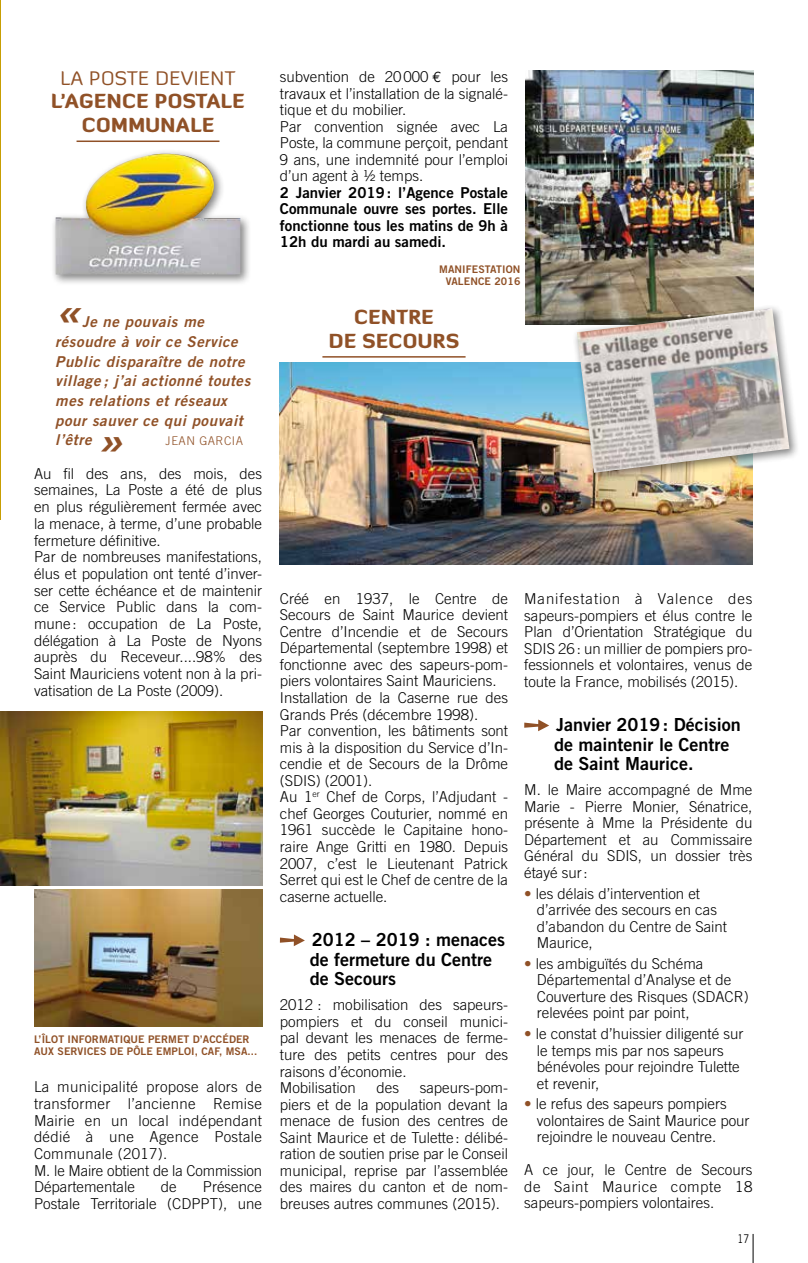
<style>
.page{position:relative;width:808px;height:1263px;background:#fff}
.page>*{position:absolute;margin:0;border:0;box-sizing:border-box;transform-origin:0 0}
.t1{font:italic 45px "Trade Gothic Bold Two";color:#905127}
.t2{font:900 19.5px/23.4px "Diavlo";letter-spacing:.02em;color:#905127;text-align:center}
.t3{font:19.5px "Diavlo";letter-spacing:.02em;color:#905127}
.t4{font:18px/19.5px "Trade Gothic Bold Two";color:#000}
.t5{font:300 15px/16.5px "Trade Gothic";color:#000}
.t6{font:300 15px/16.6px "Trade Gothic";letter-spacing:.02em;color:#000}
.t7{font:italic 15px/19.6px "Trade Gothic Bold Two";letter-spacing:.04em;color:#905127}
.t8{font:15px/16.5px "Trade Gothic Bold Two";color:#000;text-align:justify}
.t9{font:300 12px "Trade Gothic";color:#905127}
.t10{font:12px "Trade Gothic";color:#000;scale:.8 1}
.t11{font:10.5px/12px "Trade Gothic Bold Two";letter-spacing:.01em;color:#905127}
.s1{font-family:"Euro Mono";font-weight:400}
.s2{color:#905127}
</style>
<div class="page">
<svg style="left:753px;top:1234px;width:1px;height:29px"></svg>
<hr style="left:0;top:0;width:1px;height:520px;background:#c79e03">
<hr style="left:322px;top:356px;width:144px;height:2px;background:#905127">
<svg style="left:280px;top:934px;width:25px;height:12px"></svg>
<svg style="left:524px;top:719px;width:25px;height:12px"></svg>
<hr style="left:77px;top:141px;width:142px;height:1px;background:#905127">
<div style="left:50px;top:149px;width:201px;height:137px;background:#000;opacity:.5"></div>
<img style="left:56px;top:154px;width:184px;height:120px">
<img style="left:0;top:711px;width:262px;height:174px">
<img style="left:34px;top:889px;width:228px;height:137px">
<img style="left:525px;top:70px;width:228px;height:254px">
<img style="left:280px;top:362px;width:472px;height:202px">
<div style="left:572px;top:304px;width:228px;height:179px;background:#000;opacity:.5"></div>
<img style="left:577px;top:308px;width:212px;height:165px">
<h2 class="t3" style="left:61px;top:66px;width:176px">LA POSTE DEVIENT</h2>
<h2 class="t2" style="left:51px;top:89px;width:195px">L’AGENCE POSTALE<br>COMMUNALE</h2>
<h1 class="t1" style="left:55px;top:283px;width:27px">«</h1>
<p class="t7" style="left:55px;top:312px;width:197px;text-indent:27px">Je ne pouvais me résoudre à voir ce Service<br>Public disparaître de notre village ; j’ai actionné toutes mes relations et réseaux pour sauver ce qui pouvait l’être</p>
<h1 class="t1" style="left:97px;top:412px;width:27px">»</h1>
<p class="t9" style="left:166px;top:434px;width:14px">Jean</p>
<p class="t9" style="left:199px;top:434px;width:17px">Garcia</p>
<p class="t5" style="left:34px;top:465px;width:229px">Au fil des ans, des mois, des semaines, La Poste a été de plus en plus régulièrement fermée avec la menace, à terme, d’une probable fermeture définitive.<br>Par de nombreuses manifestations, élus et population ont tenté d’inver&shy;ser cette échéance et de maintenir ce Service Public dans la com&shy;mune: occupation de La Poste, délégation à La Poste de Nyons auprès du Receveur....98% des<br>Saint Mauriciens votent non à la pri&shy;vatisation de La Poste (2009).</p>
<p class="t11" style="left:34px;top:1033px;width:217px">L’îlot informatique permet d’accéder aux services de Pôle emploi, CAF, MSA</p>
<p class="t11" style="left:248px;top:1045px;width:11px">...</p>
<p class="t6" style="left:34px;top:1078px;width:229px">La municipalité propose alors de transformer l’ancienne Remise<br>Mairie en un local indépendant dédié à une Agence Postale<br>Communale (2017).<br>M. le Maire obtient de la Commission<br>Départementale</p>
<p class="t5" style="left:34px;top:1178px;width:229px;text-align:right">Présence<br>Postale Territoriale (CDPPT), une</p>
<p class="t5" style="left:161px;top:1178px;width:17px">de</p>
<p class="t5" style="left:280px;top:68px;width:230px">subvention de 20000 <span class="s1">€</span> pour les travaux et l’installation de la signalé&shy;tique et du mobilier.<br>Par convention signée avec La<br>Poste, la commune perçoit, pendant<br>9 ans, une indemnité pour l’emploi d’un agent à ½ temps.</p>
<p class="t8" style="left:280px;top:184px;width:230px">2 Janvier 2019: l’Agence Postale Communale ouvre ses portes. Elle fonctionne tous les matins de 9h à 12h du mardi au samedi.</p>
<p class="t11" style="left:439px;top:263px;width:83px;text-align:right">manifestation<br>Valence 2016</p>
<h2 class="t2" style="left:329px;top:305px;width:132px">CENTRE<br>DE SECOURS</h2>
<p class="t5" style="left:280px;top:590px;width:230px">Créé en 1937, le Centre de<br>Secours de Saint Maurice devient<br>Centre d’Incendie et de Secours<br>Départemental (septembre 1998) et fonctionne avec des sapeurs-pom&shy;piers volontaires Saint Mauriciens.<br>Installation de la Caserne rue des<br>Grands Prés (décembre 1998).<br>Par convention, les bâtiments sont mis à la disposition du Service d’In&shy;cendie et de Secours de la Drôme (SDIS) (2001).<br>Au 1<sup>er</sup> Chef de Corps, l’Adjudant - chef Georges Couturier, nommé en<br>1961 succède le Capitaine hono&shy;raire Ange Gritti en 1980. Depuis<br>2007, c’est le Lieutenant Patrick<br>Serret qui est le Chef de centre de la caserne actuelle.</p>
<p class="t4" style="left:310px;top:930px;width:197px">2012 – 2019 : menaces de fermeture du Centre de Secours</p>
<p class="t5" style="left:280px;top:996px;width:230px">2012 : mobilisation des sapeurs&shy;pompiers et du conseil munici&shy;pal devant les menaces de ferme&shy;ture des petits centres pour des raisons d’économie.<br>Mobilisation</p>
<p class="t5" style="left:376px;top:1079px;width:24px">des</p>
<p class="t5" style="left:280px;top:1079px;width:230px;text-align:justify;text-indent:140px">sapeurs-pom&shy;piers et de la population devant la menace de fusion des centres de Saint Maurice et de Tulette : délibé&shy;ration de soutien prise par le Conseil municipal, reprise par l’assemblée des maires du canton et de nom&shy;breuses autres communes (2015).</p>
<p class="t5" style="left:524px;top:590px;width:230px;text-align:justify">Manifestation à Valence des sapeurs-pompiers et élus contre le Plan d’Orientation Stratégique du SDIS 26: un millier de pompiers pro&shy;fessionnels et volontaires, venus de toute la France, mobilisés (2015).</p>
<p class="t4" style="left:554px;top:715px;width:188px">Janvier 2019: Décision de maintenir le Centre de Saint Maurice.</p>
<p class="t5" style="left:524px;top:781px;width:230px;text-align:justify">M. le Maire accompagné de Mme Marie - Pierre Monier, Sénatrice, présente à Mme la Présidente du Département et au Commissaire Général du SDIS, un dossier très étayé sur:</p>
<p class="t5" style="left:537px;top:885px;width:192px;text-indent:-13px"><span class="s2">•</span> les délais d’intervention et d’arrivée des secours en cas d’abandon du Centre de Saint<br>Maurice,</p>
<p class="t5" style="left:537px;top:955px;width:213px;text-indent:-13px"><span class="s2">•</span> les ambiguïtés du Schéma<br>Départemental d’Analyse et de<br>Couverture des Risques (SDACR) relevées point par point,</p>
<p class="t5" style="left:537px;top:1025px;width:208px;text-indent:-13px"><span class="s2">•</span> le constat d’huissier diligenté sur le temps mis par nos sapeurs bénévoles pour rejoindre Tulette et revenir,</p>
<p class="t5" style="left:537px;top:1095px;width:214px;text-indent:-13px"><span class="s2">•</span> le refus des sapeurs pompiers volontaires de Saint Maurice pour rejoindre le nouveau Centre.</p>
<p class="t5" style="left:524px;top:1161px;width:230px;text-align:justify">A ce jour, le Centre de Secours de Saint Maurice compte 18 sapeurs-pompiers volontaires.</p>
<p class="t10" style="left:737px;top:1232px;width:16px">17</p>
</div>
